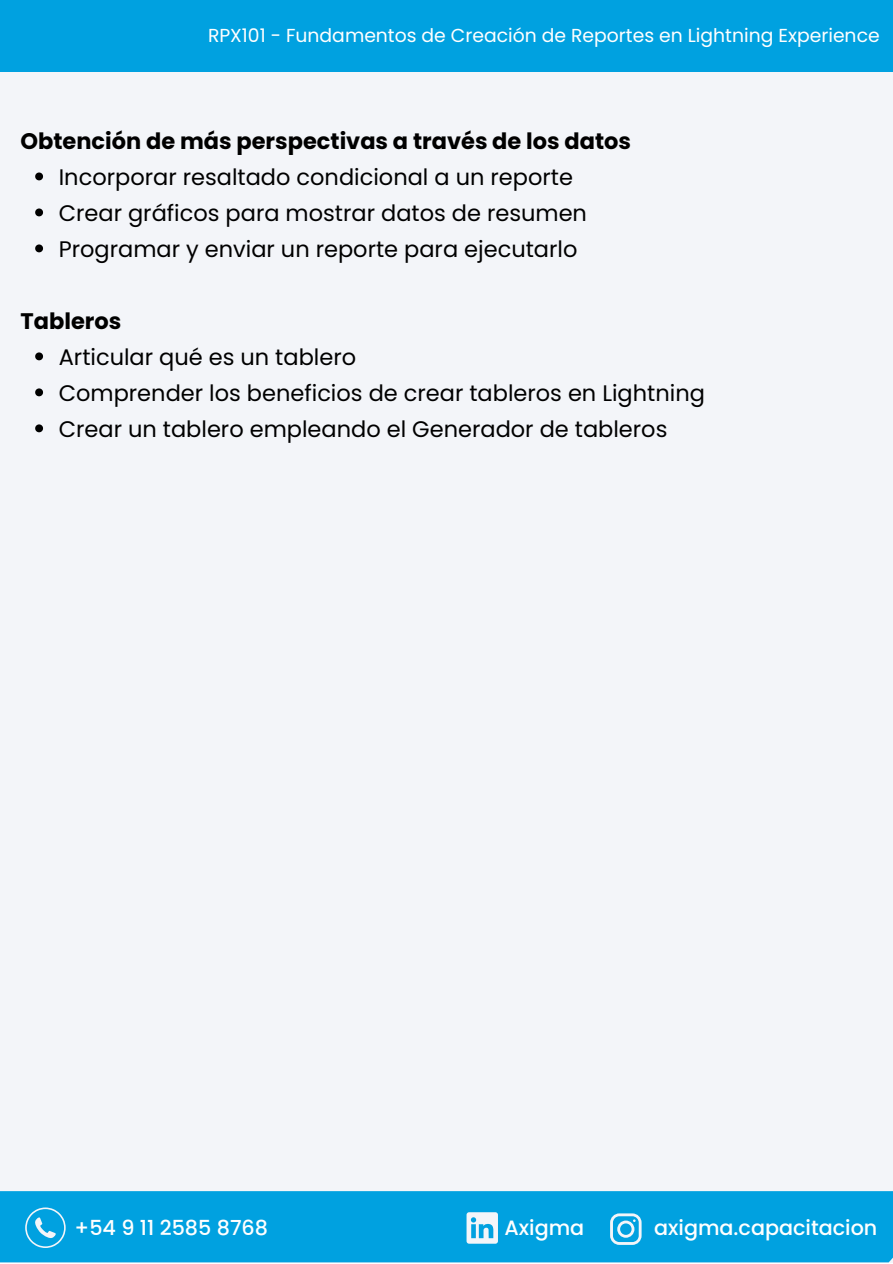
<style>
.page{position:relative;width:893px;height:1264px;background:#fff}
.page>*{position:absolute;margin:0;border:0;box-sizing:border-box;transform-origin:0 0}
.t1{font:22.5px "Poppins";color:#000}
.t2{font:700 22.5px "Poppins";color:#000}
.t3{font:500 20.7px "Poppins";color:#fff}
.t4{font:18.75px "Poppins";color:#fff}
</style>
<div class="page">
<div style="left:0;top:0;width:892px;height:1262px;background:#f3f5f9"></div>
<div style="left:0;top:1191px;width:892px;height:71px;background:#00a1e0"></div>
<svg style="left:610px;top:1213px;width:31px;height:31px"></svg>
<svg style="left:25px;top:1207px;width:41px;height:40px;background:#30b1e4"></svg>
<svg style="left:466px;top:1212px;width:32px;height:31px"></svg>
<svg style="left:35px;top:172px;width:8px;height:8px"></svg>
<svg style="left:35px;top:208px;width:8px;height:8px"></svg>
<svg style="left:35px;top:244px;width:8px;height:8px"></svg>
<svg style="left:35px;top:352px;width:8px;height:8px"></svg>
<svg style="left:35px;top:388px;width:8px;height:8px"></svg>
<svg style="left:35px;top:424px;width:8px;height:8px"></svg>
<div style="left:0;top:0;width:892px;height:72px;background:#00a1e0"></div>
<p class="t4" style="left:208px;top:22px;width:673px">RPX101 - Fundamentos de Creación de Reportes en Lightning Experience</p>
<p class="t2" style="left:21px;top:125px;width:612px">Obtención de más perspectivas a través de los datos</p>
<p class="t1" style="left:59px;top:161px;width:515px">Incorporar resaltado condicional a un reporte</p>
<p class="t1" style="left:59px;top:197px;width:529px">Crear gráficos para mostrar datos de resumen</p>
<p class="t1" style="left:59px;top:233px;width:520px">Programar y enviar un reporte para ejecutarlo</p>
<p class="t2" style="left:21px;top:305px;width:102px">Tableros</p>
<p class="t1" style="left:59px;top:341px;width:299px">Articular qué es un tablero</p>
<p class="t1" style="left:59px;top:377px;width:647px">Comprender los beneficios de crear tableros en Lightning</p>
<p class="t1" style="left:59px;top:413px;width:610px">Crear un tablero empleando el Generador de tableros</p>
<p class="t3" style="left:75px;top:1213px;width:195px">+54 9 11 2585 8768</p>
<p class="t3" style="left:504px;top:1213px;width:81px">Axigma</p>
<p class="t3" style="left:654px;top:1213px;width:225px">axigma.capacitacion</p>
</div>
